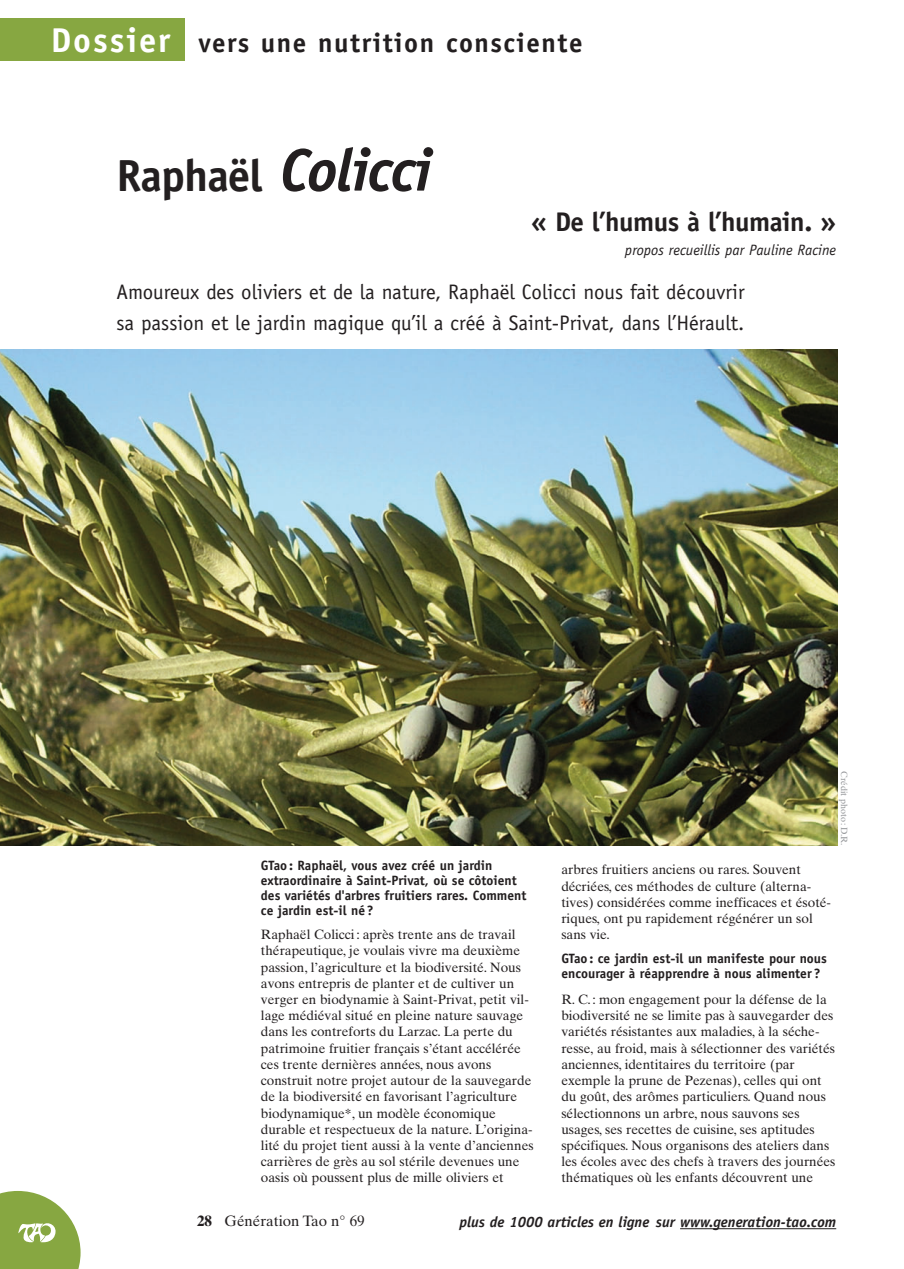
<style>
.page{position:relative;width:904px;height:1269px;background:#fff}
.page>*{position:absolute;margin:0;border:0;box-sizing:border-box;transform-origin:0 0}
.t1{font:700 45px "Officina Sans";letter-spacing:-.02em;color:#231f20}
.t2{font:700 27px "Officina Sans";letter-spacing:.055em;color:#231f20}
.t3{font:700 27px "Officina Sans";letter-spacing:-.015em;color:#231f20}
.t4{font:21px/31.5px "Officina Sans";color:#231f20}
.t5{font:italic 700 15px "Officina Sans";color:#231f20}
.t6{font:italic 15px "Officina Sans";color:#231f20}
.t7{font:15px "Times Ten";color:#231f20}
.t8{font:13.5px/16.2px "Times Ten";color:#231f20}
.t9{font:700 13.5px/15px "Officina Sans";color:#231f20}
.t10{font:9px "Times Ten";color:#939598}
.s1{font-size:34.5px;color:#fff}
.s2{font-style:italic;font-size:60px}
.s3{font-weight:700}
</style>
<div class="page">
<svg style="left:0;top:1191px;width:81px;height:77px"></svg>
<hr style="left:680px;top:1227px;width:156px;height:1px;background:#231f20">
<div style="left:0;top:18px;width:185px;height:42px;background:#87a741"></div>
<img style="left:0;top:349px;width:838px;height:496px">
<h2 class="t2" style="left:51px;top:33px;width:533px"><span class="s1">Dossier</span> vers une nutrition consciente</h2>
<h1 class="t1" style="left:116px;top:158px;width:317px">Raphaël <span class="s2">Colicci</span></h1>
<h2 class="t3" style="left:531px;top:211px;width:307px">« De l’humus à l’humain. »</h2>
<p class="t6" style="left:625px;top:244px;width:213px">propos recueillis par Pauline Racine</p>
<h3 class="t4" style="left:116px;top:277px;width:630px">Amoureux des oliviers et de la nature, Raphaël Colicci nous fait découvrir sa passion et le jardin magique qu’il a créé à Saint-Privat, dans l’Hérault.</h3>
<p class="t10" style="left:848px;top:770px;width:76px;rotate:90deg">Crédit photo : D.R.</p>
<p class="t9" style="left:261px;top:858px;width:267px">GTao: Raphaël, vous avez créé un jardin extraordinaire à Saint-Privat, où se côtoient des variétés d'arbres fruitiers rares. Comment ce jardin est-il né?</p>
<p class="t8" style="left:261px;top:927px;width:274px">Raphaël Colicci : après trente ans de travail thérapeutique, je voulais vivre ma deuxième passion, l’agriculture et la biodiversité. Nous avons entrepris de planter et de cultiver un verger en biodynamie à Saint-Privat, petit vil&shy;lage médiéval situé en pleine nature sauvage dans les contreforts du Larzac. La perte du patrimoine fruitier français s’étant accélérée ces trente dernières années, nous avons construit notre projet autour de la sauvegarde de la biodiversité en favorisant l’agriculture biodynamique*, un modèle économique durable et respectueux de la nature. L’origina&shy;lité du projet tient aussi à la vente d’anciennes carrières de grès au sol stérile devenues une oasis où poussent plus de mille oliviers et</p>
<p class="t8" style="left:561px;top:862px;width:271px">arbres fruitiers anciens ou rares. Souvent décriées, ces méthodes de culture (alterna&shy;tives) considérées comme inefficaces et ésoté&shy;riques, ont pu rapidement régénérer un sol sans vie.</p>
<p class="t9" style="left:561px;top:951px;width:267px">GTao: ce jardin est-il un manifeste pour nous encourager à réapprendre à nous alimenter?</p>
<p class="t8" style="left:561px;top:992px;width:276px">R. C. : mon engagement pour la défense de la biodiversité ne se limite pas à sauvegarder des variétés résistantes aux maladies, à la séche&shy;resse, au froid, mais à sélectionner des variétés anciennes, identitaires du territoire (par exemple la prune de Pezenas), celles qui ont du goût, des arômes particuliers. Quand nous sélectionnons un arbre, nous sauvons ses usages, ses recettes de cuisine, ses aptitudes spécifiques. Nous organisons des ateliers dans les écoles avec des chefs à travers des journées thématiques où les enfants découvrent une</p>
<p class="t7" style="left:197px;top:1215px;width:169px"><span class="s3">28</span> Génération Tao n° 69</p>
<p class="t5" style="left:459px;top:1216px;width:378px">plus de 1000 articles en ligne sur www.generation-tao.com</p>
</div>
